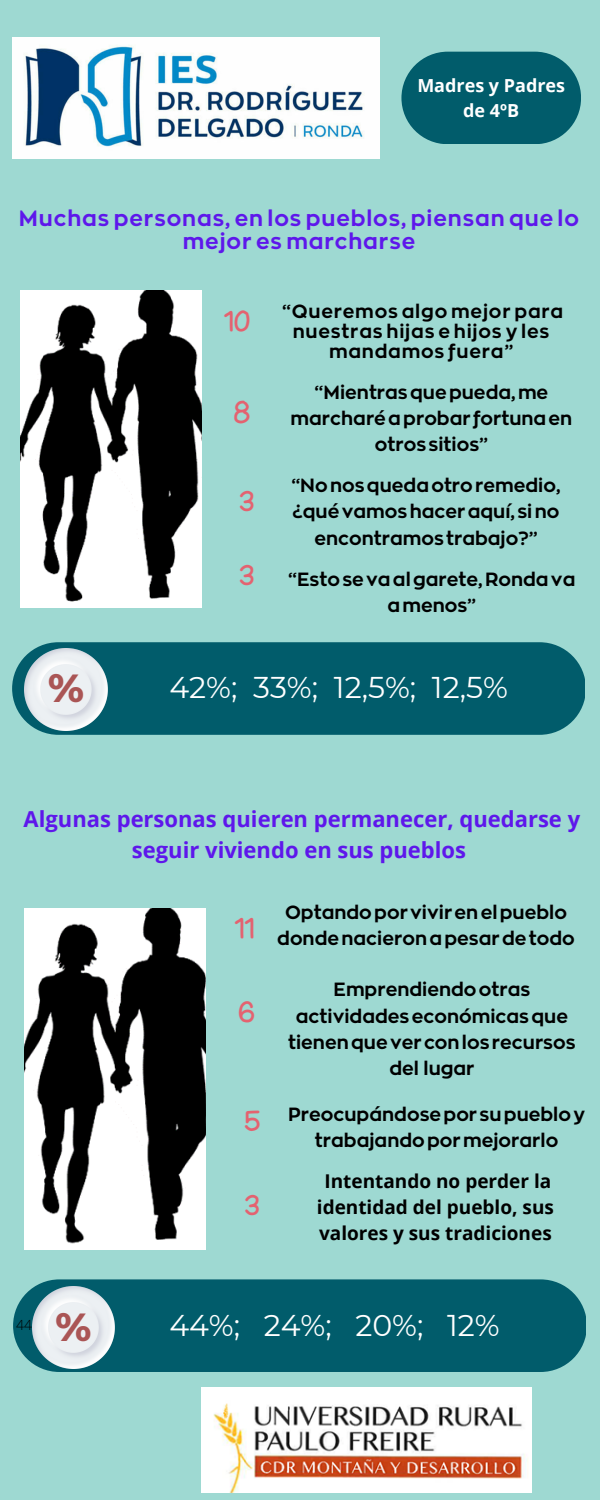
<style>
.page{position:relative;width:600px;height:1500px;background:#9ed9d2}
.page>*{position:absolute;margin:0;border:0;box-sizing:border-box;transform-origin:0 0}
.t1{font:800 40px "Montserrat";color:#a55}
.t2{font:30px "Montserrat";color:#fff}
.t3{font:30px "Halley";color:#e46270}
.t4{font:700 22px/30.8px "Open Sans";color:#5e17eb;text-align:center}
.t5{font:22px/23.2px "RTL Corporative Bold";letter-spacing:.04em;color:#5e17eb;text-align:center}
.t6{font:19px/26.2px "RTL Corporative Bold";color:#000;text-align:center}
.t7{font:700 19px/26.2px "Open Sans";color:#000;text-align:center}
.t8{font:19px/20.2px "RTL Corporative Bold";letter-spacing:.04em;color:#000;text-align:center}
.t9{font:700 18px/24.8px "Open Sans";color:#fff;text-align:center}
.t10{font:300 14px "Open Sans";color:#000}
</style>
<div class="page">
<img style="left:12px;top:37px;width:367px;height:122px">
<img style="left:21px;top:291px;width:180px;height:317px">
<div style="left:12px;top:642px;width:573px;height:93px;background:#015c6b;border-radius:46px"></div>
<img style="left:25px;top:648px;width:82px;height:83px">
<div style="left:401px;top:52px;width:180px;height:92px;background:#015c6b;border-radius:46px"></div>
<img style="left:24px;top:909px;width:181px;height:340px">
<div style="left:13px;top:1279px;width:573px;height:93px;background:#015c6b;border-radius:46px"></div>
<img style="left:32px;top:1286px;width:83px;height:83px">
<img style="left:201px;top:1387px;width:330px;height:105px">
<p class="t9" style="left:417px;top:73px;width:149px">Madres y Padres de 4ºB</p>
<p class="t5" style="left:19px;top:205px;width:562px">Muchas personas, en los pueblos, piensan que lo mejor es marcharse</p>
<h2 class="t3" style="left:224px;top:307px;width:28px">10</h2>
<h2 class="t3" style="left:233px;top:397px;width:18px">8</h2>
<h2 class="t3" style="left:239px;top:487px;width:17px">3</h2>
<h2 class="t3" style="left:239px;top:561px;width:17px">3</h2>
<p class="t8" style="left:282px;top:299px;width:283px">“Queremos algo mejor para nuestras hijas e hijos y les mandamos fuera”</p>
<p class="t6" style="left:291px;top:377px;width:283px">“Mientrasquepueda,me marcharéaprobar fortunaen otrossitios”</p>
<p class="t6" style="left:291px;top:471px;width:271px">“Nonosquedaotroremedio, ¿quévamoshaceraquí,sino encontramostrabajo?”</p>
<p class="t6" style="left:288px;top:565px;width:289px">“Estosevaalgarete,Rondava amenos”</p>
<h1 class="t1" style="left:48px;top:664px;width:37px">%</h1>
<h2 class="t2" style="left:169px;top:669px;width:340px">42%; 33%; 12,5%; 12,5%</h2>
<p class="t4" style="left:24px;top:803px;width:558px">Algunas personas quieren permanecer, quedarse y seguir viviendo en sus pueblos</p>
<p class="t10" style="left:16px;top:1315px;width:17px">44</p>
<h1 class="t1" style="left:55px;top:1302px;width:37px">%</h1>
<h2 class="t3" style="left:234px;top:914px;width:22px">11</h2>
<h2 class="t3" style="left:238px;top:998px;width:18px">6</h2>
<h2 class="t3" style="left:244px;top:1107px;width:18px">5</h2>
<h2 class="t3" style="left:245px;top:1191px;width:17px">3</h2>
<p class="t6" style="left:277px;top:898px;width:299px">Optandoporvivirenelpueblo dondenacieronapesardetodo</p>
<p class="t6" style="left:288px;top:975px;width:289px">Emprendiendootras actividadeseconómicasque tienenqueverconlosrecursos del lugar</p>
<p class="t6" style="left:288px;top:1100px;width:298px">Preocupándoseporsupuebloy trabajandopormejorarlo</p>
<p class="t7" style="left:317px;top:1167px;width:239px">Intentando no perder la identidad del pueblo, sus valores y sus tradiciones</p>
<h2 class="t2" style="left:169px;top:1307px;width:332px">44%; 24%; 20%; 12%</h2>
</div>
